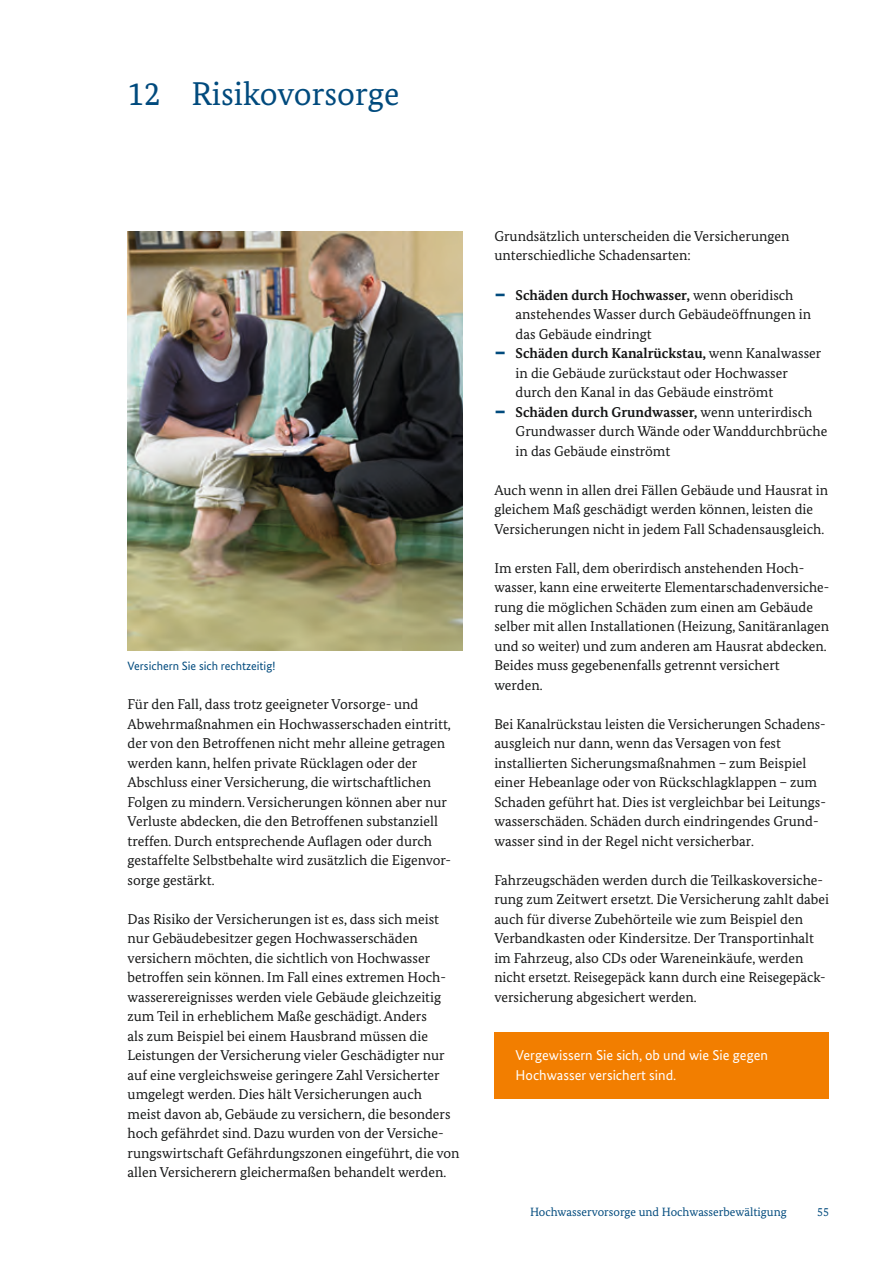
<style>
.page{position:relative;width:893px;height:1263px;background:#fff}
.page>*{position:absolute;margin:0;border:0;box-sizing:border-box;transform-origin:0 0}
.t1{font:42.75px "Bundes Serif";color:#004a7d;scale:.5 1}
.t2{font:33px "Bundes Serif";color:#004a7d}
.t3{font:14.25px/19.5px "Bundes Serif";color:#151616}
.t4{font:14.25px/19.5px "Bundes Sans";color:#fff}
.t5{font:12px "Bundes Serif";color:#004a7d}
.t6{font:12px "Bundes Sans";color:#004a7d}
.s1{font-weight:700}
</style>
<div class="page">
<div style="left:494px;top:1032px;width:335px;height:67px;background:#f27e00"></div>
<img style="left:128px;top:231px;width:334px;height:420px">
<h1 class="t2" style="left:128px;top:73px;width:274px">12 Risikovorsorge</h1>
<p class="t6" style="left:128px;top:659px;width:149px">Versichern Sie sich rechtzeitig!</p>
<p class="t3" style="left:128px;top:694px;width:325px">Für den Fall, dass trotz geeigneter Vorsorge- und Abwehrmaßnahmen ein Hochwasserschaden eintritt, der von den Betroffenen nicht mehr alleine getragen werden kann, helfen private Rücklagen oder der Abschluss einer Versicherung, die wirtschaftlichen Folgen zu mindern. Versicherungen können aber nur Verluste abdecken, die den Betroffenen substanziell treffen. Durch entsprechende Auflagen oder durch gestaffelte Selbstbehalte wird zusätzlich die Eigenvor&shy;sorge gestärkt.</p>
<p class="t3" style="left:128px;top:909px;width:320px">Das Risiko der Versicherungen ist es, dass sich meist nur Gebäudebesitzer gegen Hochwasserschäden versichern möchten, die sichtlich von Hochwasser betroffen sein können. Im Fall eines extremen Hoch&shy;wasserereignisses werden viele Gebäude gleichzeitig zum Teil in erheblichem Maße geschädigt. Anders als zum Beispiel bei einem Hausbrand müssen die Leistungen der Versicherung vieler Geschädigter nur auf eine vergleichsweise geringere Zahl Versicherter</p>
<p class="t3" style="left:128px;top:1084px;width:334px">umgelegt werden. Dies hält Versicherungen auch<br>meist davon ab, Gebäude zu versichern, die besonders hoch gefährdet sind. Dazu wurden von der Versiche&shy;rungswirtschaft Gefährdungszonen eingeführt, die von allen Versicherern gleichermaßen behandelt werden.</p>
<p class="t3" style="left:494px;top:226px;width:297px">Grundsätzlich unterscheiden die Versicherungen</p>
<p class="t3" style="left:494px;top:246px;width:198px">unterschiedliche Schadensarten:</p>
<p class="t1" style="left:494px;top:267px;width:25px">–</p>
<p class="t3" style="left:516px;top:285px;width:297px"><span class="s1">Schäden durch Hochwasser,</span> wenn oberidisch anstehendes Wasser durch Gebäudeöffnungen in das Gebäude eindringt</p>
<p class="t1" style="left:494px;top:326px;width:25px">–</p>
<p class="t3" style="left:516px;top:343px;width:307px"><span class="s1">Schäden durch Kanalrückstau,</span> wenn Kanalwasser in die Gebäude zurückstaut oder Hochwasser durch den Kanal in das Gebäude einströmt</p>
<p class="t1" style="left:494px;top:384px;width:25px">–</p>
<p class="t3" style="left:516px;top:402px;width:313px"><span class="s1">Schäden durch Grundwasser,</span> wenn unterirdisch<br>Grundwasser durch Wände oder Wanddurchbrüche in das Gebäude einströmt</p>
<p class="t3" style="left:494px;top:480px;width:335px">Auch wenn in allen drei Fällen Gebäude und Hausrat in gleichem Maß geschädigt werden können, leisten die<br>Versicherungen nicht in jedem Fall Schadensausgleich.</p>
<p class="t3" style="left:494px;top:558px;width:336px">Im ersten Fall, dem oberirdisch anstehenden Hoch&shy;wasser, kann eine erweiterte Elementarschadenversiche&shy;rung die möglichen Schäden zum einen am Gebäude selber mit allen Installationen (Heizung, Sanitäranlagen und so weiter) und zum anderen am Hausrat abdecken.<br>Beides muss gegebenenfalls getrennt versichert werden.</p>
<p class="t3" style="left:494px;top:714px;width:333px">Bei Kanalrückstau leisten die Versicherungen Schadens&shy;ausgleich nur dann, wenn das Versagen von fest installierten Sicherungsmaßnahmen – zum Beispiel einer Hebeanlage oder von Rückschlagklappen – zum Schaden geführt hat. Dies ist vergleichbar bei Leitungs&shy;wasserschäden. Schäden durch eindringendes Grund&shy;wasser sind in der Regel nicht versicherbar.</p>
<p class="t3" style="left:494px;top:870px;width:336px">Fahrzeugschäden werden durch die Teilkaskoversiche&shy;rung zum Zeitwert ersetzt. Die Versicherung zahlt dabei auch für diverse Zubehörteile wie zum Beispiel den Verbandkasten oder Kindersitze. Der Transportinhalt im Fahrzeug, also CDs oder Wareneinkäufe, werden nicht ersetzt. Reisegepäck kann durch eine Reisegepäck&shy;versicherung abgesichert werden.</p>
<p class="t4" style="left:516px;top:1045px;width:254px">Vergewissern Sie sich, ob und wie Sie gegen<br>Hochwasser versichert sind.</p>
<p class="t5" style="left:530px;top:1205px;width:258px">Hochwasservorsorge und Hochwasserbewältigung</p>
<p class="t5" style="left:817px;top:1205px;width:13px">55</p>
</div>
